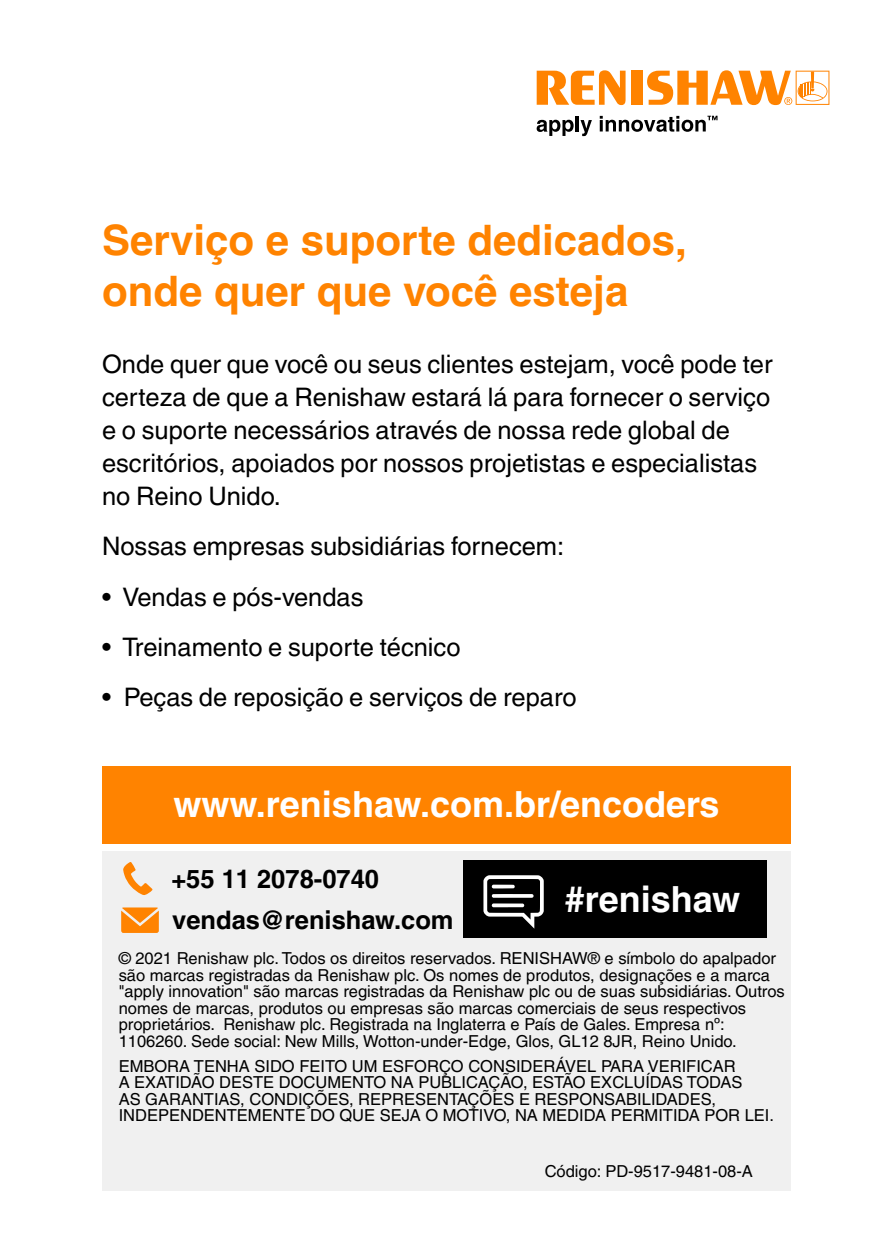
<style>
.page{position:relative;width:893px;height:1259px;background:#fff}
.page>*{position:absolute;margin:0;border:0;box-sizing:border-box;transform-origin:0 0}
.t1{font:700 42px/51px "Helvetica LT Pro";color:#ff8300}
.t2{font:700 36px "Helvetica LT Pro";color:#fff}
.t3{font:25.5px/33px "Helvetica LT Pro";color:#000}
.t4{font:700 25.5px/41.1px "Helvetica LT Pro";color:#000}
.t5{font:16.5px/16.5px "Helvetica LT Pro";color:#000}
</style>
<div class="page">
<div style="left:102px;top:851px;width:689px;height:339px;background:#f0f0f0"></div>
<div style="left:102px;top:766px;width:689px;height:77px;background:#ff8300"></div>
<div style="left:463px;top:860px;width:304px;height:78px;background:#000"></div>
<svg style="left:483px;top:875px;width:61px;height:53px"></svg>
<svg style="left:123px;top:862px;width:29px;height:33px"></svg>
<svg style="left:121px;top:907px;width:38px;height:26px"></svg>
<svg style="left:537px;top:120px;width:37px;height:16px"></svg>
<hr style="left:576px;top:116px;width:3px;height:15px;background:#000">
<svg style="left:580px;top:120px;width:12px;height:16px"></svg>
<svg style="left:537px;top:70px;width:89px;height:35px"></svg>
<div style="left:632px;top:71px;width:11px;height:34px;background:#ff8300"></div>
<svg style="left:647px;top:70px;width:182px;height:35px"></svg>
<svg style="left:600px;top:116px;width:117px;height:16px"></svg>
<h1 class="t1" style="left:102px;top:215px;width:586px">Serviço e suporte dedicados, onde quer que você esteja</h1>
<p class="t3" style="left:102px;top:348px;width:672px">Onde quer que você ou seus clientes estejam, você pode ter certeza de que a Renishaw estará lá para fornecer o serviço e o suporte necessários através de nossa rede global de escritórios, apoiados por nossos projetistas e especialistas no Reino Unido.</p>
<h3 class="t3" style="left:102px;top:530px;width:464px">Nossas empresas subsidiárias fornecem:</h3>
<h3 class="t3" style="left:102px;top:580px;width:263px">• Vendas e pós-vendas</h3>
<h3 class="t3" style="left:102px;top:630px;width:360px">• Treinamento e suporte técnico</h3>
<h3 class="t3" style="left:102px;top:680px;width:476px">• Peças de reposição e serviços de reparo</h3>
<h2 class="t2" style="left:173px;top:782px;width:548px">www.renishaw.com.br/encoders</h2>
<h3 class="t4" style="left:171px;top:858px;width:284px">+55 11 2078-0740 vendas@renishaw.com</h3>
<p class="t5" style="left:119px;top:950px;width:668px">© 2021 Renishaw plc. Todos os direitos reservados. RENISHAW® e símbolo do apalpador são marcas registradas da Renishaw plc. Os nomes de produtos, designações e a marca "apply innovation" são marcas registradas da Renishaw plc ou de suas subsidiárias. Outros nomes de marcas, produtos ou empresas são marcas comerciais de seus respectivos proprietários. Renishaw plc. Registrada na Inglaterra e País de Gales. Empresa nº:<br>1106260. Sede social: New Mills, Wotton-under-Edge, Glos, GL12 8JR, Reino Unido.</p>
<p class="t5" style="left:119px;top:1057px;width:657px">EMBORA TENHA SIDO FEITO UM ESFORÇO CONSIDERÁVEL PARA VERIFICAR<br>A EXATIDÃO DESTE DOCUMENTO NA PUBLICAÇÃO, ESTÃO EXCLUÍDAS TODAS<br>AS GARANTIAS, CONDIÇÕES, REPRESENTAÇÕES E RESPONSABILIDADES, INDEPENDENTEMENTE DO QUE SEJA O MOTIVO, NA MEDIDA PERMITIDA POR LEI.</p>
<h2 class="t2" style="left:565px;top:877px;width:177px">#renishaw</h2>
<p class="t5" style="left:545px;top:1163px;width:210px">Código: PD-9517-9481-08-A</p>
</div>
